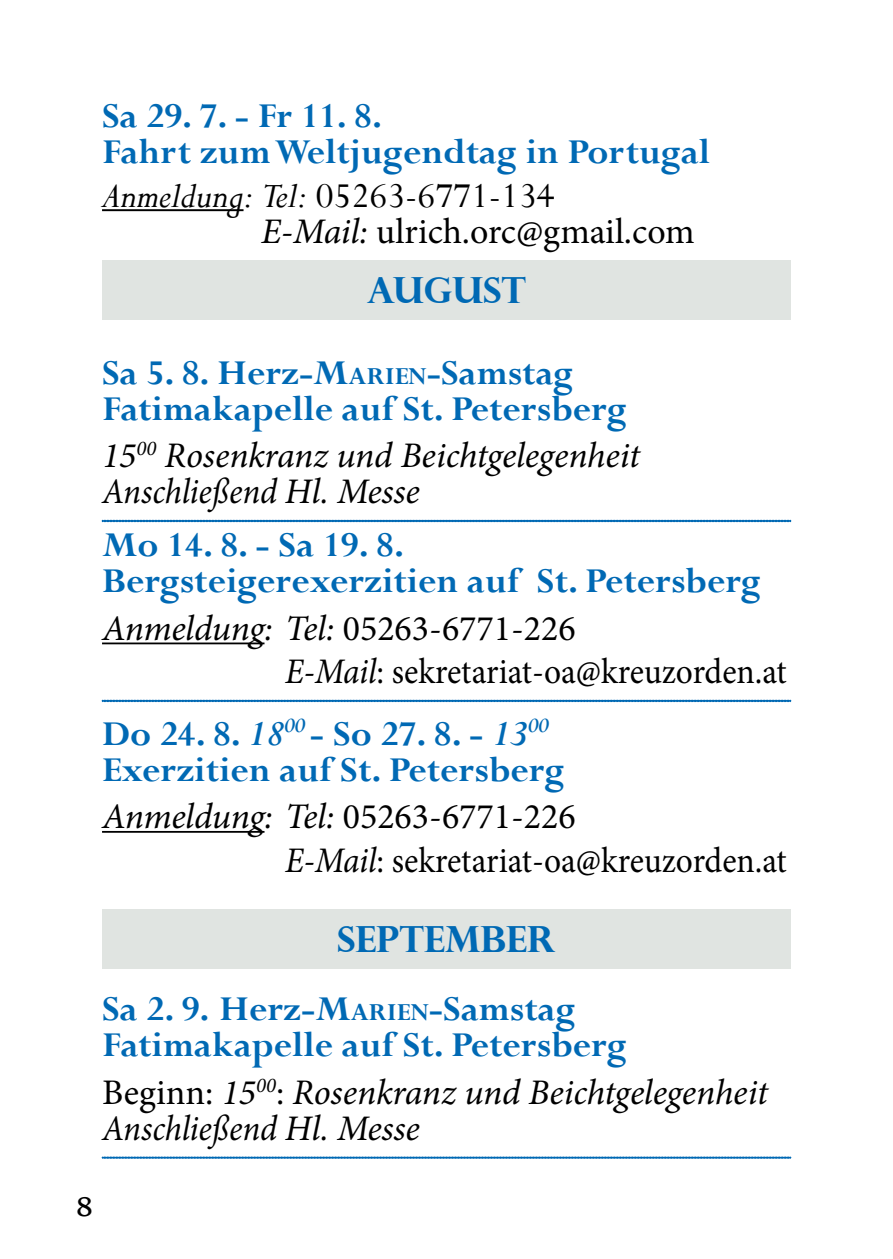
<style>
.page{position:relative;width:893px;height:1259px;background:#fff}
.page>*{position:absolute;margin:0;border:0;box-sizing:border-box;transform-origin:0 0}
.t1{font:700 39px/36px "Perpetua";color:#0069b4}
.t2{font:italic 39px "Perpetua";color:#000}
.t3{font:36px/43.2px "Minion Pro";color:#000}
.t4{font:italic 36px/36px "Minion Pro";letter-spacing:-.005em;color:#000}
.t5{font:700 36px "Perpetua Titling";color:#0069b4}
.t6{font:33px "Nyala";color:#000}
.s1{font-style:normal}
.s2{font-style:italic}
.s3{font-style:inherit}
.s4{font-size:27.3px}
</style>
<div class="page">
<hr style="left:102px;top:209px;width:142px;height:2px;background:#000">
<svg style="left:102px;top:520px;width:689px;height:2px"></svg>
<hr style="left:102px;top:642px;width:162px;height:2px;background:#000">
<svg style="left:102px;top:700px;width:689px;height:1px"></svg>
<hr style="left:102px;top:831px;width:162px;height:1px;background:#000">
<svg style="left:102px;top:1157px;width:689px;height:1px"></svg>
<div style="left:102px;top:260px;width:689px;height:60px;background:#e0e4e1"></div>
<div style="left:102px;top:909px;width:689px;height:60px;background:#e0e4e1"></div>
<p class="t1" style="left:102px;top:97px;width:610px">Sa 29. 7. - Fr 11. 8.<br>Fahrt zum Weltjugendtag in Portugal</p>
<p class="t2" style="left:102px;top:171px;width:454px">Anmeldung: Tel: <span class="s1">05263-6771-134</span></p>
<p class="t3" style="left:261px;top:210px;width:435px"><span class="s2">E-Mail:</span> ulrich.orc@gmail.com</p>
<p class="t5" style="left:367px;top:268px;width:161px">AUGUST</p>
<p class="t1" style="left:102px;top:354px;width:526px">Sa 5. 8. Herz-<span class="s3">M</span><span class="s4">ARIEN</span>-Samstag<br>Fatimakapelle auf St. Petersberg</p>
<p class="t4" style="left:102px;top:437px;width:540px">15<sup>00</sup> Rosenkranz und Beichtgelegenheit<br>Anschließend Hl. Messe</p>
<p class="t1" style="left:102px;top:526px;width:661px">Mo 14. 8. - Sa 19. 8.<br>Bergsteigerexerzitien auf St. Petersberg</p>
<p class="t3" style="left:285px;top:607px;width:503px;text-indent:-183px"><span class="s2">Anmeldung: Tel:</span> 05263-6771-226<br><span class="s2">E-Mail</span>: sekretariat-oa@kreuzorden.at</p>
<p class="t1" style="left:102px;top:715px;width:464px">Do 24. 8. <span class="s2">18</span><sup>00</sup> - So 27. 8. - <span class="s2">13</span><sup>00<br></sup>Exerzitien auf St. Petersberg</p>
<p class="t3" style="left:285px;top:795px;width:503px;text-indent:-183px"><span class="s2">Anmeldung: Tel:</span> 05263-6771-226<br><span class="s2">E-Mail</span>: sekretariat-oa@kreuzorden.at</p>
<p class="t5" style="left:337px;top:917px;width:195px">SEPTEMBER</p>
<p class="t1" style="left:102px;top:990px;width:526px">Sa 2. 9. Herz-<span class="s3">M</span><span class="s4">ARIEN</span>-Samstag<br>Fatimakapelle auf St. Petersberg</p>
<p class="t4" style="left:102px;top:1074px;width:667px"><span class="s1">Beginn:</span> 15<sup>00</sup><span class="s1">:</span> Rosenkranz und Beichtgelegenheit<br>Anschließend Hl. Messe</p>
<p class="t6" style="left:77px;top:1187px;width:18px">8</p>
</div>
